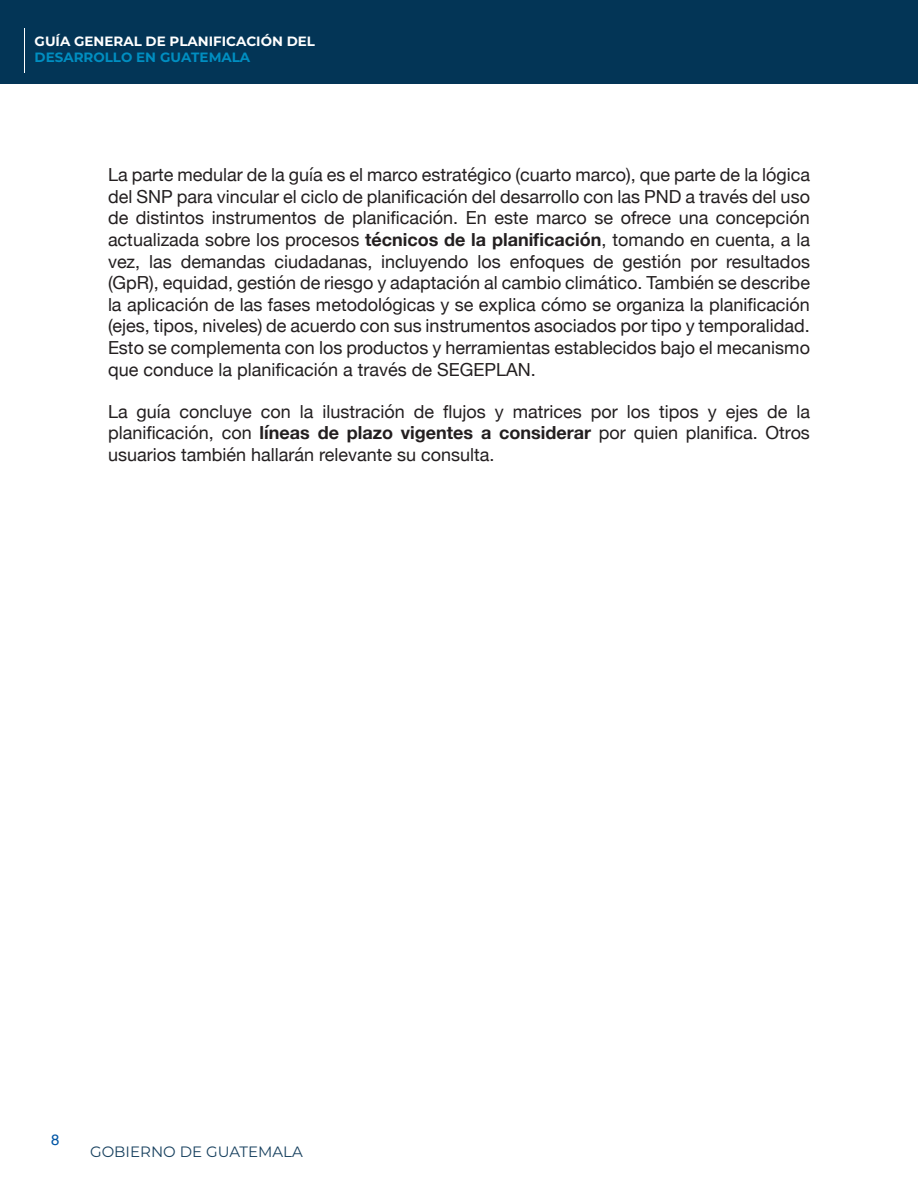
<style>
.page{position:relative;width:918px;height:1188px;background:#fff}
.page>*{position:absolute;margin:0;border:0;box-sizing:border-box;transform-origin:0 0}
.Heading_1{font:18px/21.6px "Helvetica Neue";color:#231f20;text-align:justify}
.t1{font:15px "Montserrat";color:#18415f}
.t2{font:15px "Helvetica";color:#0155a5}
.t3{font:700 13.5px "Montserrat";color:#fff}
.t4{font:700 13.5px "Montserrat";color:#008ec1}
.s1{font-weight:700}
</style>
<div class="page">
<div style="left:0;top:0;width:918px;height:84px;background:#033556"></div>
<hr style="left:24px;top:28px;width:1px;height:44px;background:#fff">
<p class="t3" style="left:35px;top:31px;width:282px">GUÍA GENERAL DE PLANIFICACIÓN DEL</p>
<p class="t4" style="left:35px;top:48px;width:217px">DESARROLLO EN GUATEMALA</p>
<p class="Heading_1" style="left:108px;top:165px;width:704px">La parte medular de la guía es el marco estratégico (cuarto marco), que parte de la lógica del SNP para vincular el ciclo de planificación del desarrollo con las PND a través del uso de distintos instrumentos de planificación. En este marco se ofrece una concepción actualizada sobre los procesos <span class="s1">técnicos de la planificación</span>, tomando en cuenta, a la vez, las demandas ciudadanas, incluyendo los enfoques de gestión por resultados (GpR), equidad, gestión de riesgo y adaptación al cambio climático. También se describe la aplicación de las fases metodológicas y se explica cómo se organiza la planificación (ejes, tipos, niveles) de acuerdo con sus instrumentos asociados por tipo y temporalidad.<br>Esto se complementa con los productos y herramientas establecidos bajo el mecanismo que conduce la planificación a través de SEGEPLAN.</p>
<p class="Heading_1" style="left:108px;top:401px;width:703px">La guía concluye con la ilustración de flujos y matrices por los tipos y ejes de la planificación, con <span class="s1">líneas de plazo vigentes a considerar</span> por quien planifica. Otros usuarios también hallarán relevante su consulta.</p>
<p class="t2" style="left:51px;top:1128px;width:10px">8</p>
<p class="t1" style="left:90px;top:1141px;width:214px">GOBIERNO DE GUATEMALA</p>
</div>
